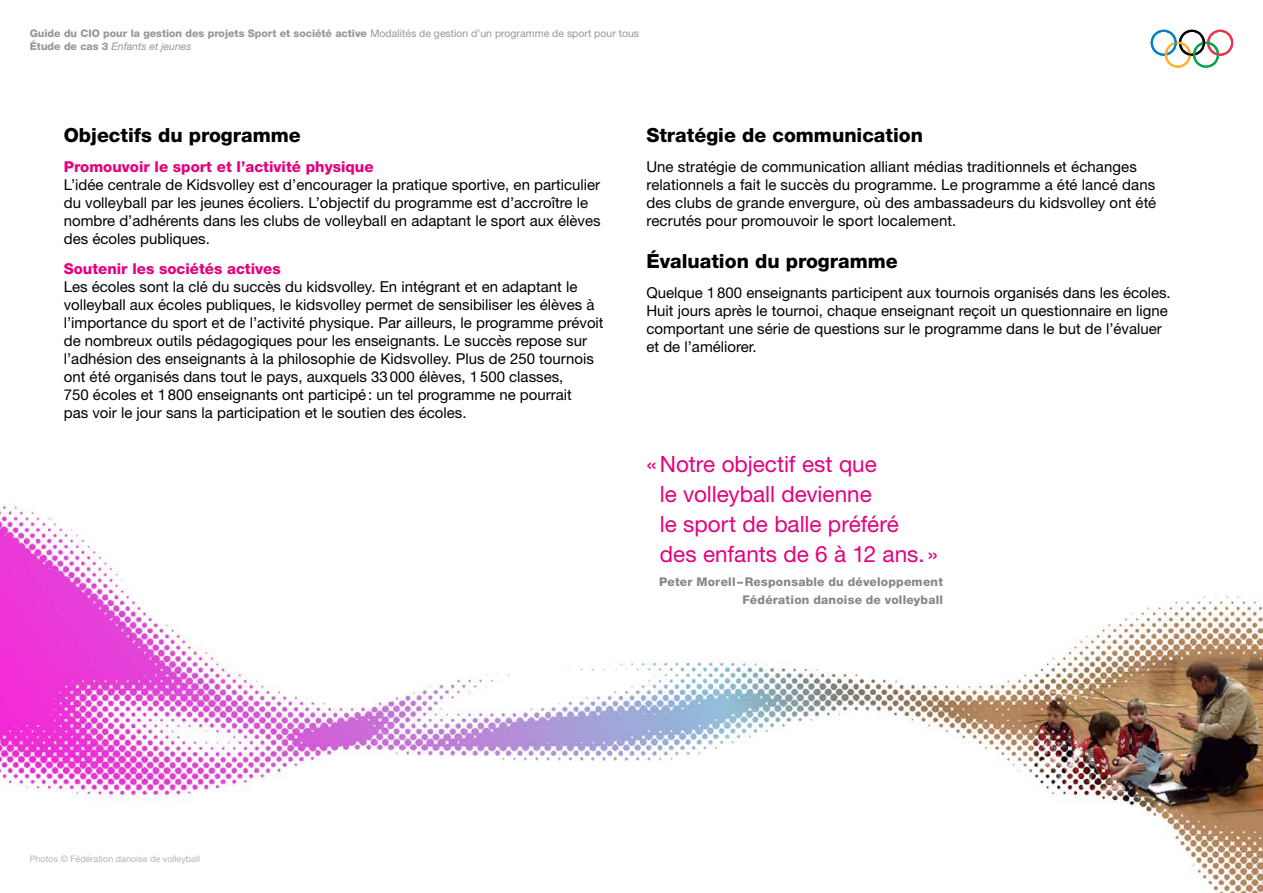
<style>
.page{position:relative;width:1263px;height:893px;background:#fff}
.page>*{position:absolute;margin:0;border:0;box-sizing:border-box;transform-origin:0 0}
.t1{font:22.5px/30px "Helvetica Neue LT Std";color:#e5007d}
.t2{font:800 19.5px "Helvetica Neue LT Std";color:#000}
.t3{font:15px/18px "Helvetica Neue LT Std";color:#000}
.t4{font:800 15px "Helvetica Neue LT Std";color:#e5007d}
.t5{font:800 12px/18px "Helvetica Neue LT Std";letter-spacing:.02em;color:#868786;text-align:right}
.t6{font:800 10.5px/12.6px "Helvetica Neue LT Std";color:#979797}
.t7{font:9px "Helvetica Neue LT Std";color:#b4b4b4}
.s1{font-weight:400}
.s2{font-weight:400;font-style:italic}
</style>
<div class="page">
<img style="left:0;top:29px;width:1263px;height:864px">
<svg style="left:1151px;top:30px;width:82px;height:38px"></svg>
<p class="t6" style="left:30px;top:27px;width:611px">Guide du CIO pour la gestion des projets Sport et société active <span class="s1">Modalités de gestion d’un programme de sport pour tous<br></span>Étude de cas 3 <span class="s2">Enfants et jeunes</span></p>
<h2 class="t2" style="left:64px;top:123px;width:238px">Objectifs du programme</h2>
<p class="t4" style="left:64px;top:158px;width:311px">Promouvoir le sport et l’activité physique</p>
<p class="t3" style="left:64px;top:175px;width:538px">L’idée centrale de Kidsvolley est d’encourager la pratique sportive, en particulier du volleyball par les jeunes écoliers. L’objectif du programme est d’accroître le nombre d’adhérents dans les clubs de volleyball en adaptant le sport aux élèves des écoles publiques.</p>
<p class="t4" style="left:64px;top:260px;width:218px">Soutenir les sociétés actives</p>
<p class="t3" style="left:64px;top:277px;width:541px">Les écoles sont la clé du succès du kidsvolley. En intégrant et en adaptant le volleyball aux écoles publiques, le kidsvolley permet de sensibiliser les élèves à l’importance du sport et de l’activité physique. Par ailleurs, le programme prévoit de nombreux outils pédagogiques pour les enseignants. Le succès repose sur l’adhésion des enseignants à la philosophie de Kidsvolley. Plus de 250 tournois ont été organisés dans tout le pays, auxquels 33000 élèves, 1500 classes,<br>750 écoles et 1800 enseignants ont participé: un tel programme ne pourrait<br>pas voir le jour sans la participation et le soutien des écoles.</p>
<h2 class="t2" style="left:646px;top:123px;width:278px">Stratégie de communication</h2>
<p class="t3" style="left:646px;top:157px;width:511px">Une stratégie de communication alliant médias traditionnels et échanges relationnels a fait le succès du programme. Le programme a été lancé dans des clubs de grande envergure, où des ambassadeurs du kidsvolley ont été recrutés pour promouvoir le sport localement.</p>
<h2 class="t2" style="left:646px;top:249px;width:253px">Évaluation du programme</h2>
<p class="t3" style="left:646px;top:283px;width:526px">Quelque 1800 enseignants participent aux tournois organisés dans les écoles.<br>Huit jours après le tournoi, chaque enseignant reçoit un questionnaire en ligne comportant une série de questions sur le programme dans le but de l’évaluer et de l’améliorer.</p>
<h1 class="t1" style="left:660px;top:448px;width:280px;text-indent:-14px">«Notre objectif est que<br>le volleyball devienne<br>le sport de balle préféré des enfants de 6 à 12 ans. »</h1>
<p class="t5" style="left:659px;top:572px;width:285px">Peter Morell –Responsable du développement<br>Fédération danoise de volleyball</p>
<p class="t7" style="left:30px;top:853px;width:172px">Photos © Fédération danoise de volleyball</p>
</div>
